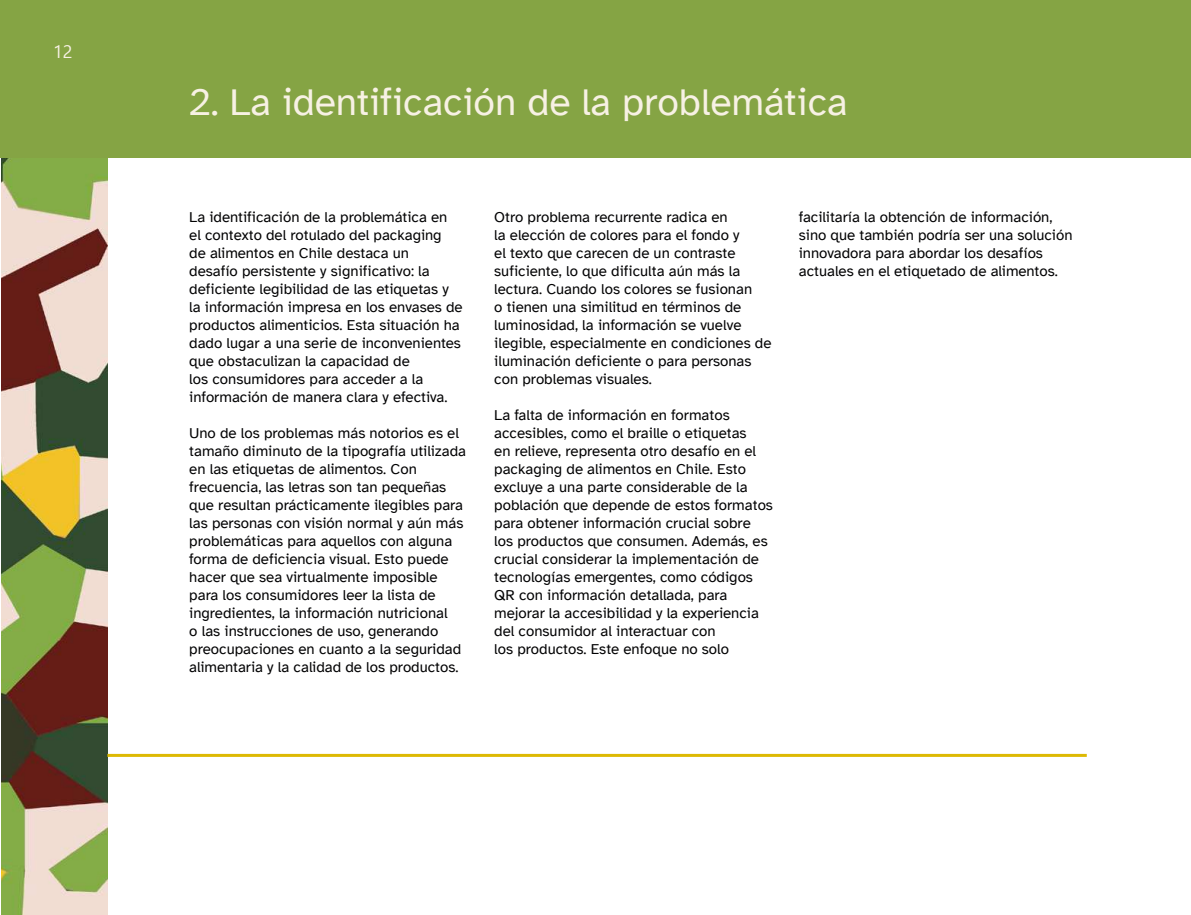
<style>
.page{position:relative;width:1191px;height:915px;background:#fff}
.page>*{position:absolute;margin:0;border:0;box-sizing:border-box;transform-origin:0 0}
.t1{font:39px "Atkinson Hyperlegible";color:#f7f1e4}
.t2{font:18px "Ebrima";color:#f7f1e4}
.t3{font:15px/18px "Atkinson Hyperlegible";color:#020203}
</style>
<div class="page">
<img style="left:1px;top:157px;width:106px;height:757px">
<div style="left:0;top:0;width:1191px;height:157px;background:#85a444"></div>
<hr style="left:107px;top:753px;width:979px;height:3px;background:#ddb903">
<p class="t2" style="left:53px;top:38px;width:21px">12</p>
<h1 class="t1" style="left:189px;top:80px;width:660px">2. La identificación de la problemática</h1>
<p class="t3" style="left:189px;top:208px;width:275px">La identificación de la problemática en el contexto del rotulado del packaging<br>de alimentos en Chile destaca un<br>desafío persistente y significativo: la deficiente legibilidad de las etiquetas y la información impresa en los envases de productos alimenticios. Esta situación ha dado lugar a una serie de inconvenientes que obstaculizan la capacidad de<br>los consumidores para acceder a la información de manera clara y efectiva.</p>
<p class="t3" style="left:189px;top:424px;width:278px">Uno de los problemas más notorios es el tamaño diminuto de la tipografía utilizada en las etiquetas de alimentos. Con frecuencia, las letras son tan pequeñas que resultan prácticamente ilegibles para las personas con visión normal y aún más problemáticas para aquellos con alguna forma de deficiencia visual. Esto puede hacer que sea virtualmente imposible para los consumidores leer la lista de ingredientes, la información nutricional<br>o las instrucciones de uso, generando preocupaciones en cuanto a la seguridad alimentaria y la calidad de los productos.</p>
<p class="t3" style="left:494px;top:208px;width:279px">Otro problema recurrente radica en<br>la elección de colores para el fondo y<br>el texto que carecen de un contraste suficiente, lo que dificulta aún más la lectura. Cuando los colores se fusionan<br>o tienen una similitud en términos de luminosidad, la información se vuelve ilegible, especialmente en condiciones de iluminación deficiente o para personas con problemas visuales.</p>
<p class="t3" style="left:494px;top:406px;width:280px">La falta de información en formatos accesibles, como el braille o etiquetas<br>en relieve, representa otro desafío en el packaging de alimentos en Chile. Esto excluye a una parte considerable de la población que depende de estos formatos para obtener información crucial sobre los productos que consumen. Además, es crucial considerar la implementación de tecnologías emergentes, como códigos QR con información detallada, para mejorar la accesibilidad y la experiencia del consumidor al interactuar con<br>los productos. Este enfoque no solo</p>
<p class="t3" style="left:799px;top:208px;width:275px">facilitaría la obtención de información, sino que también podría ser una solución innovadora para abordar los desafíos actuales en el etiquetado de alimentos.</p>
</div>
